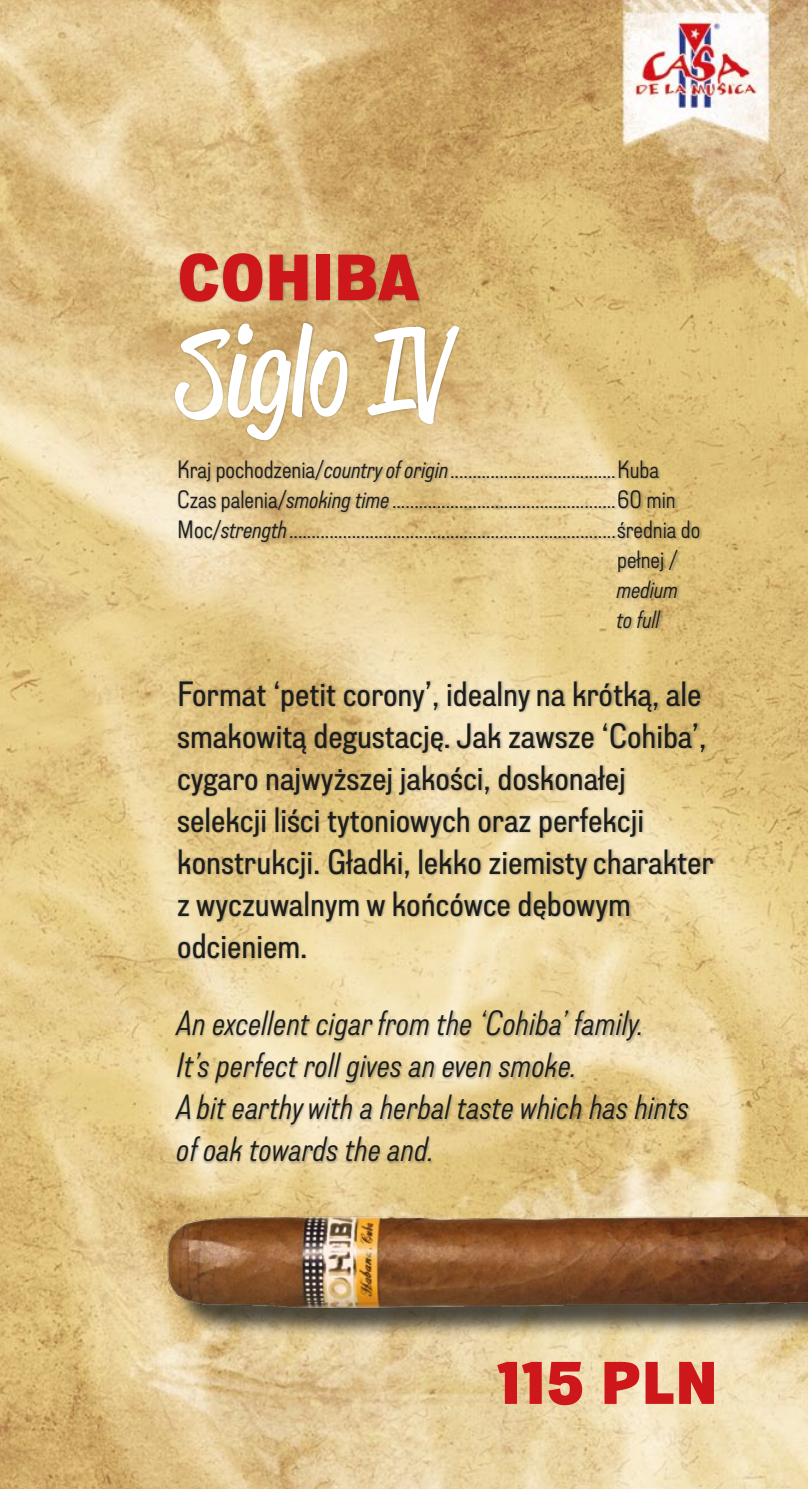
<style>
.page{position:relative;width:808px;height:1489px;background:#fff}
.page>*{position:absolute;margin:0;border:0;box-sizing:border-box;transform-origin:0 0}
.t1{font:120px "Reklame Script Regular DEMO";color:#fff}
.t2{font:900 65px "Lorimer";color:#cd171a}
.t3{font:900 60px "Lorimer";color:#cd171a}
.t4{font:500 35px/42px "Lorimer";color:#1d1d1b}
.t5{font:italic 300 35px/42px "Lorimer";letter-spacing:.01em;color:#1d1d1b}
.t6{font:300 25px "Lorimer";color:#1d1d1b}
.t7{font:italic 300 25px/30px "Lorimer";color:#1d1d1b}
.s1{font-style:italic}
</style>
<div class="page">
<img style="left:0;top:0;width:808px;height:1488px">
<div style="left:174px;top:254px;width:541px;height:909px;background:#1d1d1b;opacity:.3"></div>
<img style="left:78px;top:1121px;width:730px;height:282px">
<h2 class="t2" style="left:177px;top:239px;width:243px">COHIBA</h2>
<h1 class="t1" style="left:177px;top:321px;width:274px">Siglo IV</h1>
<p class="t6" style="left:177px;top:455px;width:483px">Kraj pochodzenia/<span class="s1">country of origin</span>.....................................Kuba</p>
<p class="t6" style="left:177px;top:485px;width:500px">Czas palenia/<span class="s1">smoking time</span>..................................................60 min</p>
<p class="t6" style="left:177px;top:515px;width:525px">Moc/<span class="s1">strength</span>.........................................................................średnia do</p>
<p class="t6" style="left:617px;top:545px;width:62px">pełnej /</p>
<p class="t7" style="left:617px;top:574px;width:63px">medium to full</p>
<p class="t4" style="left:177px;top:672px;width:538px">Format ‘petit corony’, idealny na krótką, ale smakowitą degustację. Jak zawsze ‘Cohiba’, cygaro najwyższej jakości, doskonałej selekcji liści tytoniowych oraz perfekcji konstrukcji. Gładki, lekko ziemisty charakter z wyczuwalnym w końcówce dębowym odcieniem.</p>
<h3 class="t5" style="left:177px;top:1001px;width:514px">An excellent cigar from the ‘Cohiba’ family.<br>It’s perfect roll gives an even smoke.<br>A bit earthy with a herbal taste which has hints of oak towards the and.</h3>
<h3 class="t3" style="left:497px;top:1347px;width:223px">115 pln</h3>
</div>
